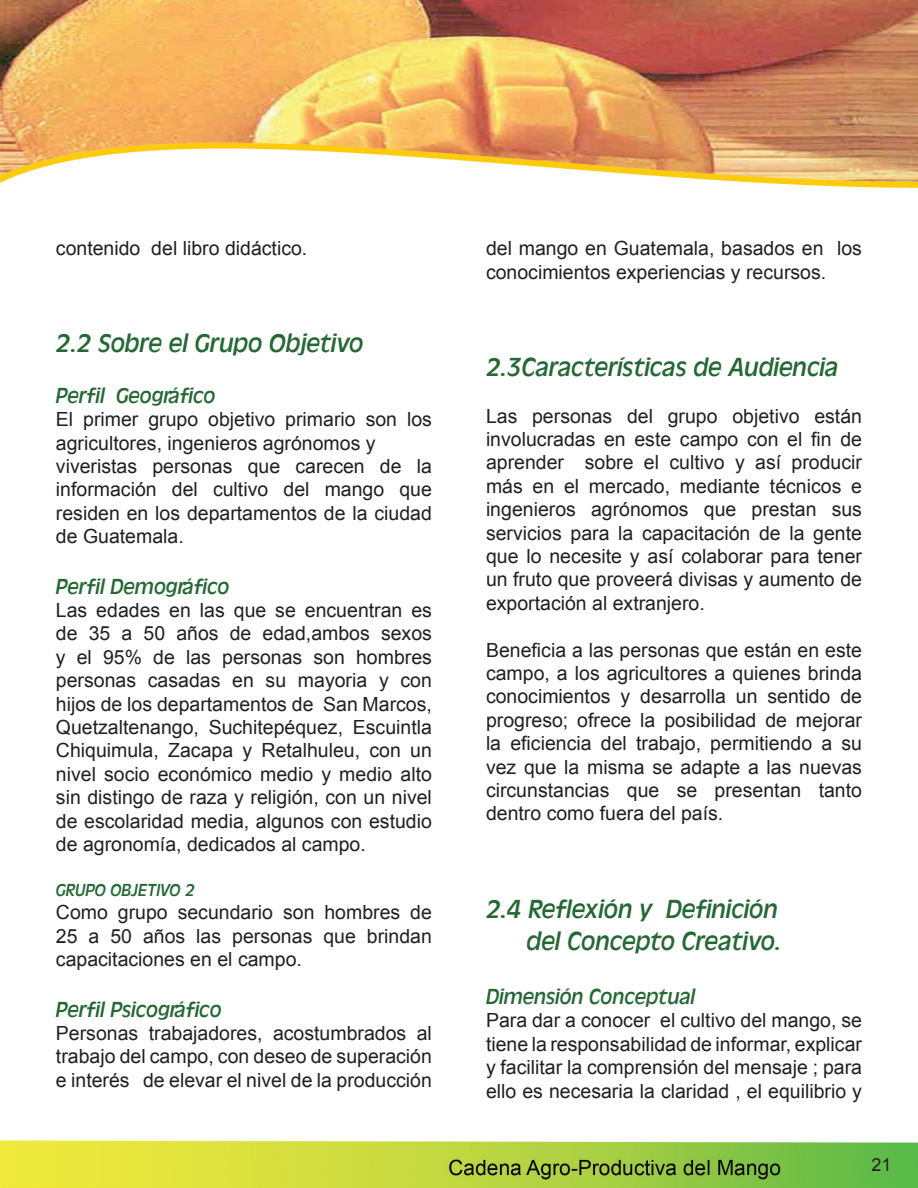
<style>
.page{position:relative;width:918px;height:1188px;background:#fff}
.page>*{position:absolute;margin:0;border:0;box-sizing:border-box;transform-origin:0 0}
.titulos1{font:italic 27px "Antique Oli T";color:#256834}
.cuerpo{font:italic 27px "Antique Oli T";color:#256834}
.subtitulofinal{font:italic 22.5px "Antique Oli T";color:#256834}
.cuerpo-2{font:19.5px/23.4px "Arial";color:#231f20;text-align:justify}
.subtitulo{font:italic 18px "Antique Oli T";color:#256834}
.t1{font:18px "Arial";color:#231f20}
</style>
<div class="page">
<img style="left:0;top:0;width:918px;height:1188px">
<p class="cuerpo-2" style="left:56px;top:237px;width:253px">contenido del libro didáctico.</p>
<p class="cuerpo" style="left:56px;top:329px;width:309px">2.2 Sobre el Grupo Objetivo</p>
<p class="subtitulofinal" style="left:56px;top:383px;width:161px">Perfil Geográfico</p>
<p class="cuerpo-2" style="left:56px;top:408px;width:378px">El primer grupo objetivo primario son los agricultores, ingenieros agrónomos y</p>
<p class="cuerpo-2" style="left:56px;top:455px;width:378px">viveristas personas que carecen de la información del cultivo del mango que residen en los departamentos de la ciudad de Guatemala.</p>
<p class="subtitulofinal" style="left:56px;top:574px;width:175px">Perfil Demográfico</p>
<p class="cuerpo-2" style="left:56px;top:599px;width:378px">Las edades en las que se encuentran es de 35 a 50 años de edad,ambos sexos y el 95% de las personas son hombres personas casadas en su mayoria y con hijos de los departamentos de San Marcos, Quetzaltenango, Suchitepéquez, Escuintla Chiquimula, Zacapa y Retalhuleu, con un nivel socio económico medio y medio alto sin distingo de raza y religión, con un nivel de escolaridad media, algunos con estudio de agronomía, dedicados al campo.</p>
<p class="subtitulo" style="left:56px;top:880px;width:141px">GRUPO OBJETIVO 2</p>
<p class="cuerpo-2" style="left:56px;top:901px;width:378px">Como grupo secundario son hombres de 25 a 50 años las personas que brindan capacitaciones en el campo.</p>
<p class="subtitulofinal" style="left:56px;top:997px;width:167px">Perfil Psicográfico</p>
<p class="cuerpo-2" style="left:56px;top:1022px;width:378px">Personas trabajadores, acostumbrados al trabajo del campo, con deseo de superación e interés de elevar el nivel de la producción</p>
<p class="cuerpo-2" style="left:486px;top:237px;width:378px">del mango en Guatemala, basados en los conocimientos experiencias y recursos.</p>
<p class="titulos1" style="left:486px;top:352px;width:354px">2.3Características de Audiencia</p>
<p class="cuerpo-2" style="left:486px;top:404px;width:378px">Las personas del grupo objetivo están involucradas en este campo con el fin de aprender sobre el cultivo y así producir más en el mercado, mediante técnicos e ingenieros agrónomos que prestan sus servicios para la capacitación de la gente que lo necesite y así colaborar para tener un fruto que proveerá divisas y aumento de exportación al extranjero.</p>
<p class="cuerpo-2" style="left:486px;top:638px;width:378px">Beneficia a las personas que están en este campo, a los agricultores a quienes brinda conocimientos y desarrolla un sentido de progreso; ofrece la posibilidad de mejorar la eficiencia del trabajo, permitiendo a su vez que la misma se adapte a las nuevas circunstancias que se presentan tanto dentro como fuera del país.</p>
<p class="cuerpo" style="left:486px;top:894px;width:293px">2.4 Reflexión y Definición</p>
<p class="titulos1" style="left:526px;top:926px;width:256px">del Concepto Creativo.</p>
<p class="subtitulofinal" style="left:486px;top:984px;width:211px">Dimensión Conceptual</p>
<p class="cuerpo-2" style="left:486px;top:1009px;width:378px">Para dar a conocer el cultivo del mango, se tiene la responsabilidad de informar, explicar y facilitar la comprensión del mensaje ; para ello es necesaria la claridad , el equilibrio y</p>
<p class="t1" style="left:872px;top:1153px;width:22px">21</p>
</div>
